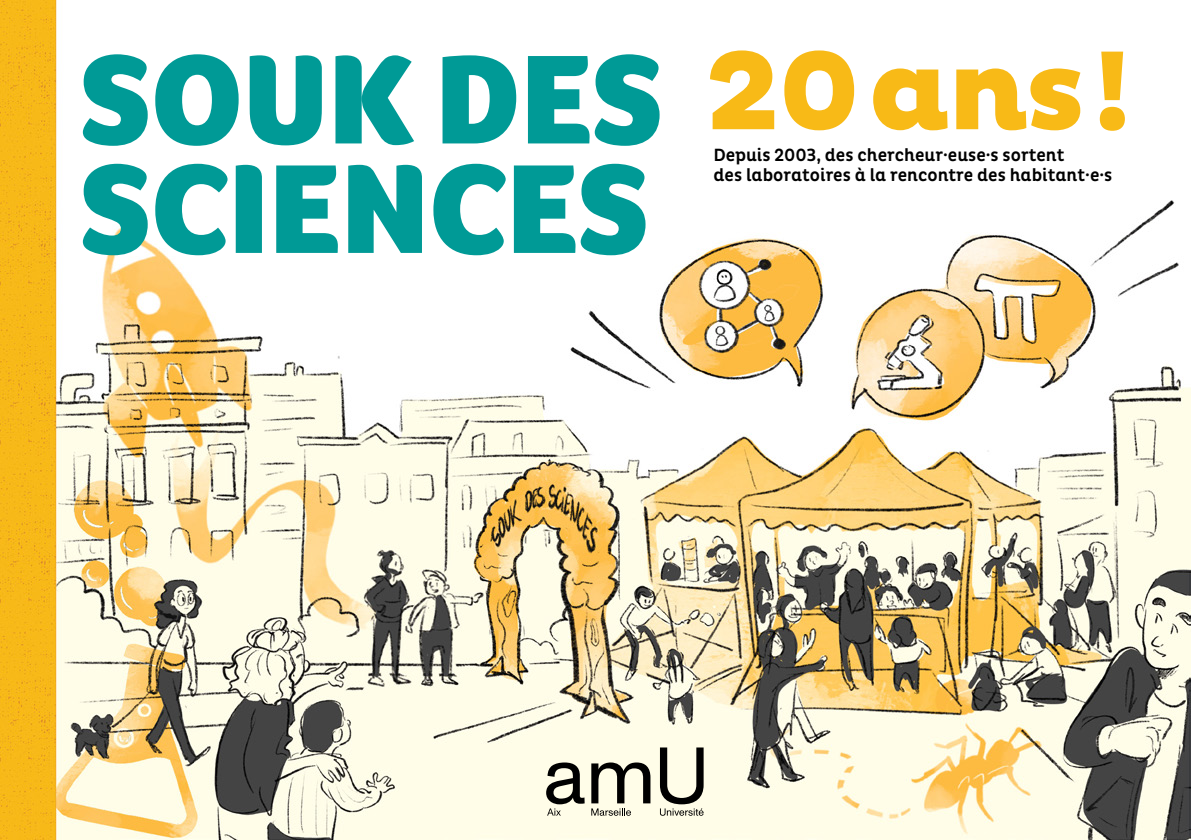
<style>
.page{position:relative;width:1191px;height:840px;background:#fff}
.page>*{position:absolute;margin:0;border:0;box-sizing:border-box;transform-origin:0 0}
.t1{font:900 130.2px/109.4px "Foco";color:#009a96}
.t2{font:800 114px "Pluto";letter-spacing:-.03em;color:#f8ba17}
.t3{font:500 18px/20px "Pluto Cond";color:#000}
</style>
<div class="page">
<img style="left:0;top:0;width:1190px;height:839px">
<svg style="left:591px;top:762px;width:59px;height:40px;background:#908f83"></svg>
<svg style="left:546px;top:762px;width:38px;height:53px;background:#969589"></svg>
<svg style="left:591px;top:808px;width:40px;height:7px"></svg>
<svg style="left:660px;top:747px;width:43px;height:68px;background:#a8a698"></svg>
<h1 class="t1" style="left:81px;top:43px;width:583px">SOUK DES<br>SCIENCES</h1>
<h2 class="t2" style="left:704px;top:25px;width:429px">20ans!</h2>
<p class="t3" style="left:713px;top:145px;width:400px">Depuis 2003, des chercheur.euse.s sortent<br>des laboratoires à la rencontre des habitant.e.s</p>
</div>
